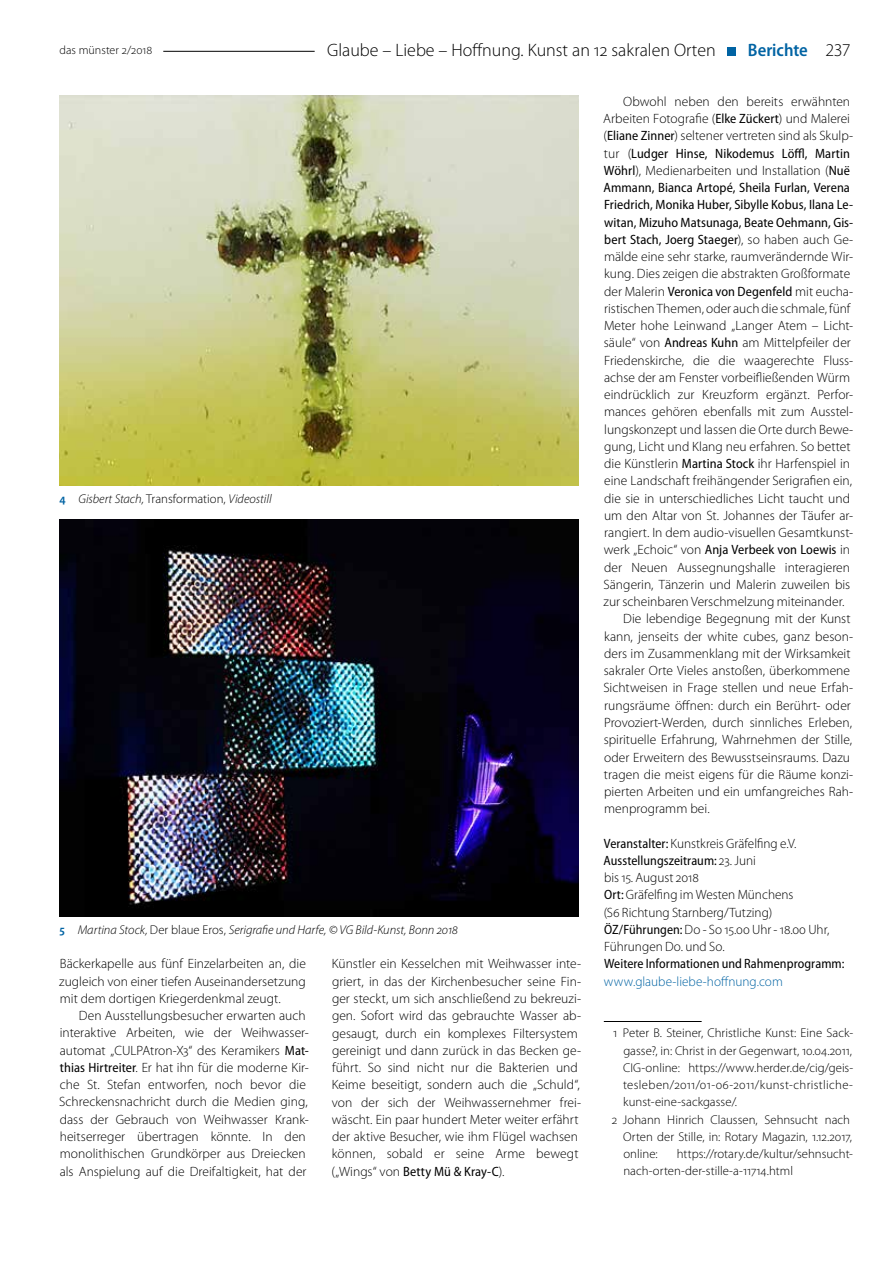
<style>
.page{position:relative;width:893px;height:1263px;background:#fff}
.page>*{position:absolute;margin:0;border:0;box-sizing:border-box;transform-origin:0 0}
.t1{font:300 18px "Myriad Pro";color:#000}
.t2{font:600 semi-condensed 18px "Myriad Pro";color:#0063a3}
.t3{font:300 13.5px/17.2px "Myriad Pro";color:#000}
.t4{font:semi-condensed 13.5px "Myriad Pro";letter-spacing:.005em;color:#000}
.t5{font:300 13.5px "Myriad Pro";color:#0063a3}
.t6{font:300 12.75px/17.2px "Myriad Pro";color:#000}
.t7{font:italic 300 12.75px "Myriad Pro";color:#000}
.t8{font:300 12.75px "Myriad Pro";letter-spacing:.025em;color:#000}
.t9{font:300 12px "Myriad Pro";color:#000}
.s1{font-weight:300;font-stretch:normal;color:#000}
.s2{font-weight:600;font-style:normal;font-stretch:semi-condensed;color:#0063a3}
.s3{font-style:normal}
.s4{font-weight:400;font-stretch:semi-condensed}
.s5{font-weight:300;font-stretch:normal}
</style>
<div class="page">
<hr style="left:163px;top:51px;width:152px;height:1px;background:#000">
<div style="left:728px;top:47px;width:8px;height:8px;background:#0063a3"></div>
<hr style="left:604px;top:1021px;width:98px;height:1px;background:#000">
<img style="left:60px;top:95px;width:518px;height:390px">
<img style="left:60px;top:520px;width:518px;height:397px">
<p class="t9" style="left:60px;top:43px;width:94px">das münster 2/2018</p>
<h1 class="t1" style="left:327px;top:39px;width:390px">Glaube – Liebe – Hoffnung. Kunst an 12 sakralen Orten</h1>
<h1 class="t2" style="left:748px;top:39px;width:104px">Berichte <span class="s1">237</span></h1>
<p class="t7" style="left:60px;top:491px;width:214px"><span class="s2">4</span> Gisbert Stach, <span class="s3">Transformation,</span> Videostill</p>
<p class="t7" style="left:60px;top:922px;width:400px"><span class="s2">5</span> Martina Stock, <span class="s3">Der blaue Eros,</span> Serigrafie und Harfe, © VG Bild-Kunst, Bonn 2018</p>
<p class="t3" style="left:59px;top:955px;width:248px;text-align:justify">Bäckerkapelle aus fünf Einzelarbeiten an, die zugleich von einer tiefen Auseinandersetzung mit dem dortigen Kriegerdenkmal zeugt.</p>
<p class="t3" style="left:59px;top:1007px;width:251px;text-indent:20px">Den Ausstellungsbesucher erwarten auch interaktive Arbeiten, wie der Weihwasser&shy;automat „CULPAtron-X3“ des Keramikers <span class="s4">Mat&shy;thias Hirtreiter</span>. Er hat ihn für die moderne Kir&shy;che St. Stefan entworfen, noch bevor die Schreckensnachricht durch die Medien ging, dass der Gebrauch von Weihwasser Krank&shy;heitserreger übertragen könnte. In den monolithischen Grundkörper aus Dreiecken als Anspielung auf die Dreifaltigkeit, hat der</p>
<p class="t3" style="left:331px;top:955px;width:251px">Künstler ein Kesselchen mit Weihwasser inte&shy;griert, in das der Kirchenbesucher seine Fin&shy;ger steckt, um sich anschließend zu bekreuzi&shy;gen. Sofort wird das gebrauchte Wasser ab&shy;gesaugt, durch ein komplexes Filtersystem gereinigt und dann zurück in das Becken ge&shy;führt. So sind nicht nur die Bakterien und Keime beseitigt, sondern auch die „Schuld“, von der sich der Weihwassernehmer frei&shy;wäscht. Ein paar hundert Meter weiter erfährt der aktive Besucher, wie ihm Flügel wachsen können, sobald er seine Arme bewegt („Wings“ von <span class="s4">Betty Mü &amp; Kray-C</span>).</p>
<p class="t3" style="left:623px;top:93px;width:228px">Obwohl neben den bereits erwähnten</p>
<p class="t3" style="left:603px;top:110px;width:248px">Arbeiten Fotografie (<span class="s4">Elke Zückert</span>) und Malerei</p>
<p class="t3" style="left:604px;top:127px;width:251px">(<span class="s4">Eliane Zinner</span>) seltener vertreten sind als Skulp-</p>
<p class="t4" style="left:604px;top:145px;width:247px"><span class="s5">tur (</span>Ludger Hinse, Nikodemus Löffl, Martin</p>
<p class="t3" style="left:604px;top:162px;width:247px"><span class="s4">Wöhrl</span>), Medienarbeiten und Installation (<span class="s4">Nuë</span></p>
<p class="t4" style="left:604px;top:179px;width:248px">Ammann, Bianca Artopé, Sheila Furlan, Verena</p>
<p class="t4" style="left:604px;top:197px;width:251px">Friedrich, Monika Huber, Sibylle Kobus, Ilana Le-</p>
<p class="t4" style="left:604px;top:214px;width:251px">witan, Mizuho Matsunaga, Beate Oehmann, Gis-</p>
<p class="t4" style="left:604px;top:231px;width:250px">bert Stach, Joerg Staeger<span class="s5">), so haben auch Ge-</span></p>
<p class="t3" style="left:604px;top:248px;width:251px">mälde eine sehr starke, raumverändernde Wir-</p>
<p class="t3" style="left:604px;top:265px;width:248px">kung. Dies zeigen die abstrakten Großformate</p>
<p class="t4" style="left:604px;top:283px;width:251px"><span class="s5">der Malerin</span> Veronica von Degenfeld <span class="s5">mit eucha-</span></p>
<p class="t3" style="left:604px;top:300px;width:248px">ristischen Themen, oder auch die schmale, fünf</p>
<p class="t3" style="left:604px;top:317px;width:251px">Meter hohe Leinwand „Langer Atem – Licht-</p>
<p class="t3" style="left:604px;top:334px;width:249px">säule“ von <span class="s4">Andreas Kuhn</span> am Mittelpfeiler der</p>
<p class="t3" style="left:604px;top:351px;width:251px">Friedenskirche, die die waagerechte Fluss-</p>
<p class="t3" style="left:604px;top:369px;width:248px">achse der am Fenster vorbeifließenden Würm</p>
<p class="t3" style="left:604px;top:386px;width:250px">eindrücklich zur Kreuzform ergänzt. Perfor-</p>
<p class="t3" style="left:604px;top:403px;width:251px">mances gehören ebenfalls mit zum Ausstel-</p>
<p class="t3" style="left:604px;top:420px;width:251px">lungskonzept und lassen die Orte durch Bewe-</p>
<p class="t3" style="left:604px;top:438px;width:248px">gung, Licht und Klang neu erfahren. So bettet</p>
<p class="t3" style="left:604px;top:455px;width:247px">die Künstlerin <span class="s4">Martina Stock</span> ihr Harfenspiel in</p>
<p class="t3" style="left:604px;top:472px;width:249px">eine Landschaft freihängender Serigrafien ein,</p>
<p class="t3" style="left:604px;top:489px;width:247px">die sie in unterschiedliches Licht taucht und</p>
<p class="t3" style="left:604px;top:507px;width:251px">um den Altar von St. Johannes der Täufer ar-</p>
<p class="t3" style="left:604px;top:524px;width:251px">rangiert. In dem audio-visuellen Gesamtkunst-</p>
<p class="t4" style="left:604px;top:542px;width:248px"><span class="s5">werk „Echoic“ von</span> Anja Verbeek von Loewis <span class="s5">in</span></p>
<p class="t3" style="left:604px;top:558px;width:247px">der Neuen Aussegnungshalle interagieren</p>
<p class="t3" style="left:603px;top:576px;width:248px">Sängerin, Tänzerin und Malerin zuweilen bis</p>
<p class="t3" style="left:603px;top:593px;width:242px">zur scheinbaren Verschmelzung miteinander.</p>
<p class="t3" style="left:623px;top:610px;width:229px">Die lebendige Begegnung mit der Kunst</p>
<p class="t3" style="left:604px;top:627px;width:251px">kann, jenseits der white cubes, ganz beson-</p>
<p class="t3" style="left:604px;top:645px;width:248px">ders im Zusammenklang mit der Wirksamkeit</p>
<p class="t3" style="left:604px;top:662px;width:248px">sakraler Orte Vieles anstoßen, überkommene</p>
<p class="t3" style="left:603px;top:679px;width:251px">Sichtweisen in Frage stellen und neue Erfah-</p>
<p class="t3" style="left:604px;top:696px;width:248px">rungsräume öffnen: durch ein Berührt- oder</p>
<p class="t3" style="left:604px;top:714px;width:249px">Provoziert-Werden, durch sinnliches Erleben,</p>
<p class="t3" style="left:604px;top:731px;width:250px">spirituelle Erfahrung, Wahrnehmen der Stille,</p>
<p class="t3" style="left:604px;top:748px;width:247px">oder Erweitern des Bewusstseinsraums. Dazu</p>
<p class="t3" style="left:604px;top:765px;width:251px">tragen die meist eigens für die Räume konzi-</p>
<p class="t3" style="left:604px;top:783px;width:251px">pierten Arbeiten und ein umfangreiches Rah-</p>
<p class="t3" style="left:604px;top:800px;width:107px">menprogramm bei.</p>
<p class="t3" style="left:604px;top:834px;width:227px"><span class="s4">Veranstalter:</span> Kunstkreis Gräfelfing e.V.<br><span class="s4">Ausstellungszeitraum:</span> 23. Juni<br>bis 15. August 2018<br><span class="s4">Ort:</span> Gräfelfing im Westen Münchens<br>(S6 Richtung Starnberg/Tutzing)<br><span class="s4">ÖZ/Führungen:</span> Do - So 15.00 Uhr - 18.00 Uhr,<br>Führungen Do. und So.</p>
<p class="t4" style="left:604px;top:956px;width:242px">Weitere Informationen und Rahmenprogramm:</p>
<p class="t5" style="left:604px;top:973px;width:180px">www.glaube-liebe-hoffnung.com</p>
<p class="t6" style="left:613px;top:1024px;width:241px">1 Peter B. Steiner, Christliche Kunst: Eine Sack-</p>
<p class="t6" style="left:623px;top:1042px;width:230px">gasse?, in: Christ in der Gegenwart, 10.04.2011,</p>
<p class="t6" style="left:623px;top:1059px;width:231px">CIG-online: https://www.herder.de/cig/geis-</p>
<p class="t8" style="left:623px;top:1077px;width:231px">tesleben/2011/01-06-2011/kunst-christliche-</p>
<p class="t6" style="left:623px;top:1093px;width:115px">kunst-eine-sackgasse/.</p>
<p class="t6" style="left:612px;top:1111px;width:240px">2 Johann Hinrich Claussen, Sehnsucht nach</p>
<p class="t6" style="left:623px;top:1128px;width:230px">Orten der Stille, in: Rotary Magazin, 1.12.2017,</p>
<p class="t6" style="left:623px;top:1145px;width:36px">online:</p>
<p class="t6" style="left:623px;top:1145px;width:231px;text-indent:53px">https://rotary.de/kultur/sehnsucht&shy;nach-orten-der-stille-a-11714.html</p>
</div>
